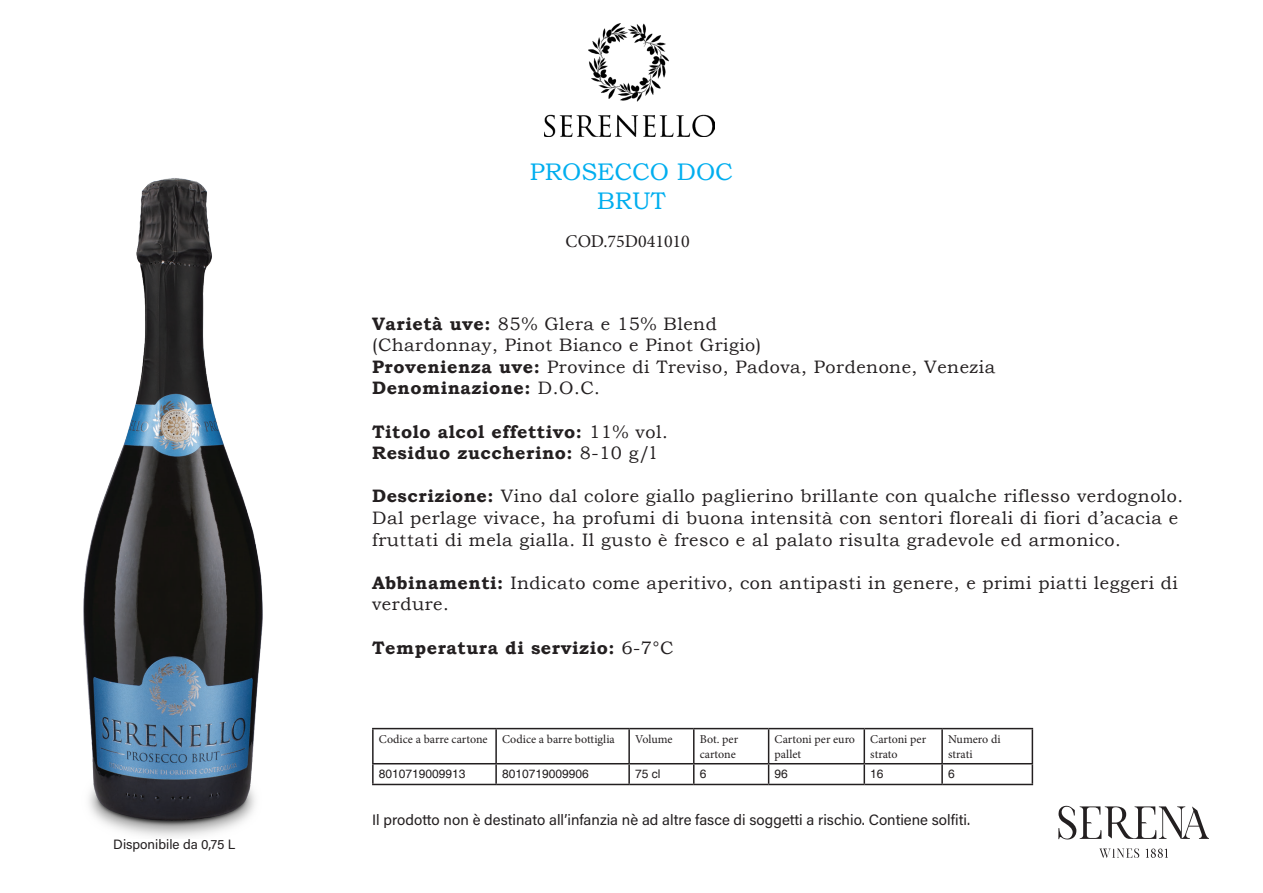
<style>
.page{position:relative;width:1263px;height:893px;background:#fff}
.page>*{position:absolute;margin:0;border:0;box-sizing:border-box;transform-origin:0 0}
.t1{font:24px "Bookman Old Style";color:#00aeef}
.t2{font:18px/21.6px "Bookman Old Style";letter-spacing:.03em;color:#231f20}
.t3{font:700 18px "Bookman Old Style";letter-spacing:.03em;color:#231f20}
.t4{font:18px "Minion Pro";color:#231f20}
.t5{font:15px "Acumin Variable Concept";letter-spacing:.02em;color:#231f20}
.t6{font:13.5px "Acumin Variable Concept";letter-spacing:.02em;color:#231f20}
.t7{font:12px/14.4px "Minion Pro";color:#231f20}
.t8{font:12px "Helvetica";color:#231f20}
.s1{font-weight:700}
.s2{font-weight:400}
</style>
<div class="page">
<svg style="left:1058px;top:806px;width:151px;height:33px"></svg>
<svg style="left:1146px;top:848px;width:22px;height:10px"></svg>
<svg style="left:1099px;top:848px;width:40px;height:10px"></svg>
<img style="left:544px;top:24px;width:170px;height:112px">
<img style="left:83px;top:178px;width:180px;height:659px">
<hr style="left:372px;top:728px;width:124px;height:1px;background:#231f20">
<hr style="left:372px;top:729px;width:2px;height:34px;background:#231f20">
<hr style="left:496px;top:728px;width:133px;height:1px;background:#231f20">
<hr style="left:495px;top:729px;width:2px;height:34px;background:#231f20">
<hr style="left:629px;top:728px;width:65px;height:1px;background:#231f20">
<hr style="left:628px;top:729px;width:2px;height:34px;background:#231f20">
<hr style="left:694px;top:728px;width:75px;height:1px;background:#231f20">
<hr style="left:693px;top:729px;width:1px;height:34px;background:#231f20">
<hr style="left:769px;top:728px;width:95px;height:1px;background:#231f20">
<hr style="left:768px;top:729px;width:1px;height:34px;background:#231f20">
<hr style="left:864px;top:728px;width:78px;height:1px;background:#231f20">
<hr style="left:863px;top:729px;width:2px;height:34px;background:#231f20">
<hr style="left:942px;top:728px;width:91px;height:1px;background:#231f20">
<hr style="left:941px;top:729px;width:2px;height:34px;background:#231f20">
<hr style="left:1032px;top:729px;width:1px;height:34px;background:#231f20">
<hr style="left:372px;top:763px;width:124px;height:1px;background:#231f20">
<hr style="left:372px;top:764px;width:2px;height:20px;background:#231f20">
<hr style="left:496px;top:763px;width:133px;height:1px;background:#231f20">
<hr style="left:495px;top:764px;width:2px;height:20px;background:#231f20">
<hr style="left:629px;top:763px;width:65px;height:1px;background:#231f20">
<hr style="left:628px;top:764px;width:2px;height:20px;background:#231f20">
<hr style="left:694px;top:763px;width:75px;height:1px;background:#231f20">
<svg style="left:693px;top:764px;width:1px;height:20px"></svg>
<hr style="left:769px;top:763px;width:95px;height:1px;background:#231f20">
<svg style="left:768px;top:764px;width:1px;height:20px"></svg>
<hr style="left:864px;top:763px;width:78px;height:1px;background:#231f20">
<hr style="left:863px;top:764px;width:2px;height:20px;background:#231f20">
<hr style="left:942px;top:763px;width:91px;height:1px;background:#231f20">
<hr style="left:941px;top:764px;width:2px;height:20px;background:#231f20">
<svg style="left:1032px;top:764px;width:1px;height:20px"></svg>
<hr style="left:372px;top:784px;width:124px;height:1px;background:#231f20">
<hr style="left:496px;top:784px;width:133px;height:1px;background:#231f20">
<hr style="left:629px;top:784px;width:65px;height:1px;background:#231f20">
<hr style="left:694px;top:784px;width:75px;height:1px;background:#231f20">
<hr style="left:769px;top:784px;width:95px;height:1px;background:#231f20">
<hr style="left:864px;top:784px;width:78px;height:1px;background:#231f20">
<hr style="left:942px;top:784px;width:91px;height:1px;background:#231f20">
<p class="t6" style="left:113px;top:835px;width:124px">Disponibile da 0,75 L</p>
<p class="t1" style="left:530px;top:156px;width:205px">PROSECCO DOC</p>
<p class="t1" style="left:597px;top:185px;width:70px">BRUT</p>
<p class="t4" style="left:566px;top:229px;width:126px">COD.75D041010</p>
<p class="t2" style="left:372px;top:313px;width:346px"><span class="s1">Varietà uve:</span> 85% Glera e 15% Blend</p>
<p class="t2" style="left:372px;top:334px;width:391px">(Chardonnay, Pinot Bianco e Pinot Grigio)</p>
<p class="t2" style="left:372px;top:356px;width:624px"><span class="s1">Provenienza uve:</span> Province di Treviso, Padova, Pordenone, Venezia</p>
<p class="t3" style="left:372px;top:375px;width:229px">Denominazione: <span class="s2">D.O.C.</span></p>
<p class="t3" style="left:372px;top:418px;width:297px">Titolo alcol effettivo: <span class="s2">11% vol.</span></p>
<p class="t3" style="left:372px;top:440px;width:285px">Residuo zuccherino: <span class="s2">8-10 g/l</span></p>
<p class="t2" style="left:372px;top:485px;width:813px"><span class="s1">Descrizione:</span> Vino dal colore giallo paglierino brillante con qualche riflesso verdognolo.<br>Dal perlage vivace, ha profumi di buona intensità con sentori floreali di fiori d’acacia e fruttati di mela gialla. Il gusto è fresco e al palato risulta gradevole ed armonico.</p>
<p class="t2" style="left:372px;top:572px;width:807px"><span class="s1">Abbinamenti:</span> Indicato come aperitivo, con antipasti in genere, e primi piatti leggeri di verdure.</p>
<p class="t3" style="left:372px;top:634px;width:303px">Temperatura di servizio: <span class="s2">6-7°C</span></p>
<p class="t7" style="left:379px;top:732px;width:110px">Codice a barre cartone</p>
<p class="t7" style="left:502px;top:732px;width:114px">Codice a barre bottiglia</p>
<p class="t7" style="left:635px;top:732px;width:39px">Volume</p>
<p class="t7" style="left:700px;top:732px;width:40px">Bot. per cartone</p>
<p class="t7" style="left:775px;top:732px;width:82px">Cartoni per euro pallet</p>
<p class="t7" style="left:870px;top:732px;width:57px">Cartoni per strato</p>
<p class="t7" style="left:948px;top:732px;width:54px">Numero di strati</p>
<p class="t8" style="left:379px;top:767px;width:88px">8010719009913</p>
<p class="t8" style="left:502px;top:767px;width:88px">8010719009906</p>
<p class="t8" style="left:635px;top:767px;width:27px">75 cl</p>
<p class="t8" style="left:700px;top:767px;width:8px">6</p>
<p class="t8" style="left:775px;top:767px;width:15px">96</p>
<p class="t8" style="left:870px;top:767px;width:15px">16</p>
<p class="t8" style="left:948px;top:767px;width:8px">6</p>
<p class="t5" style="left:372px;top:810px;width:599px">Il prodotto non è destinato all’infanzia nè ad altre fasce di soggetti a rischio. Contiene solfiti.</p>
</div>
